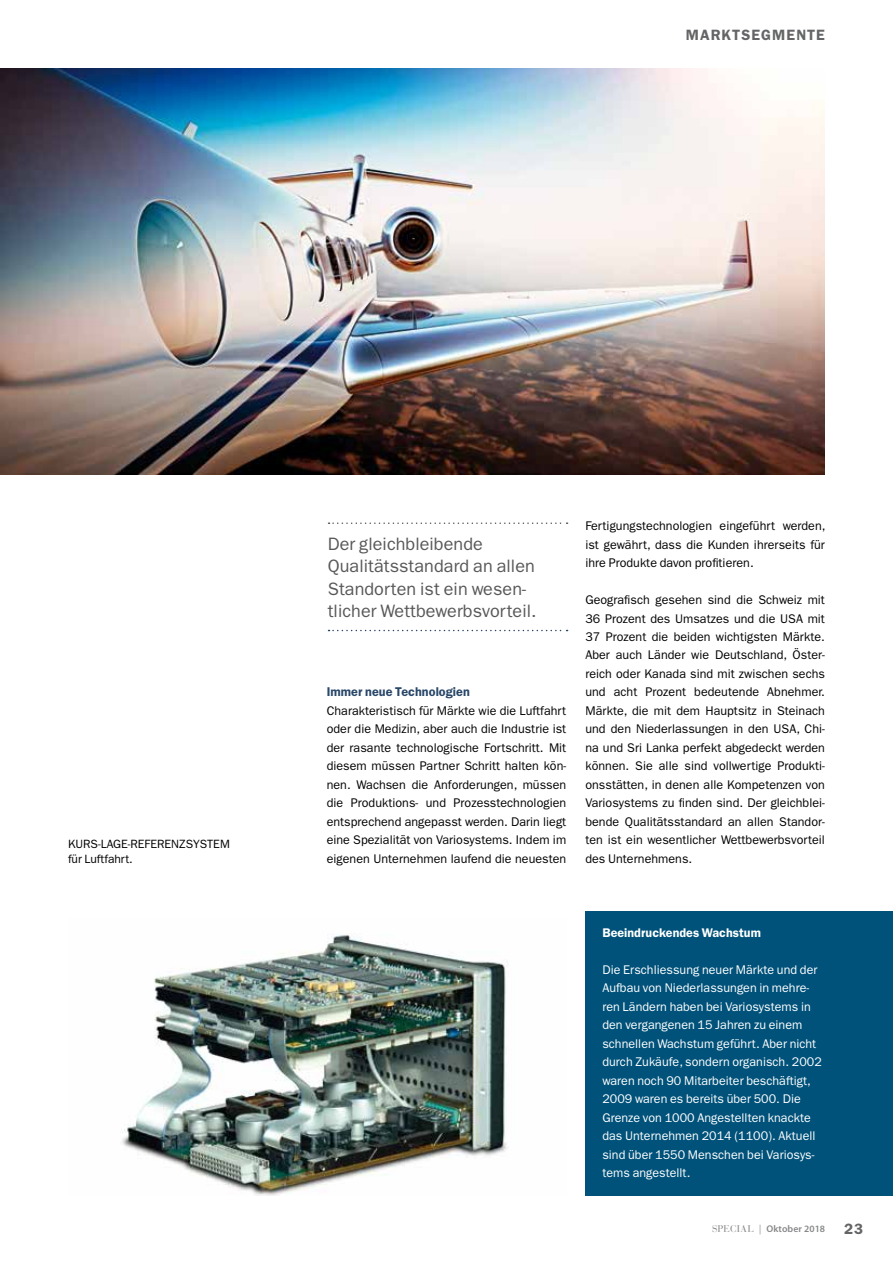
<style>
.page{position:relative;width:893px;height:1263px;background:#fff}
.page>*{position:absolute;margin:0;border:0;box-sizing:border-box;transform-origin:0 0}
.t1{font:18px/22.5px "Franklin Gothic LT";letter-spacing:.005em;color:#58585a}
.t2{font:600 15px "Franklin Gothic LT";letter-spacing:.07em;color:#646567}
.t3{font:600 12.75px "Franklin Gothic LT";letter-spacing:.005em;color:#294769}
.t4{font:12.6px/18.5px "Franklin Gothic LT";letter-spacing:.005em;color:#000;text-align:justify}
.t5{font:12.6px/18.5px "Franklin Gothic LT";letter-spacing:.005em;color:#fff}
.t6{font:600 12.6px "Franklin Gothic LT";letter-spacing:.005em;color:#fff}
.t7{font:12px/15px "Franklin Gothic LT";color:#000}
.t8{font:600 9.75px "Myriad Pro";letter-spacing:.01em;color:#87888a}
.s1{font-family:"Bauer Bodoni";font-weight:400}
</style>
<div class="page">
<div style="left:585px;top:911px;width:308px;height:284px;background:#00527a"></div>
<img style="left:0;top:68px;width:825px;height:407px">
<img style="left:122px;top:935px;width:387px;height:260px">
<svg style="left:329px;top:522px;width:239px;height:2px"></svg>
<svg style="left:329px;top:630px;width:239px;height:1px"></svg>
<p class="t2" style="left:686px;top:26px;width:141px">MARKTSEGMENTE</p>
<p class="t7" style="left:68px;top:836px;width:163px">KURS-LAGE-REFERENZSYSTEM für Luftfahrt.</p>
<h1 class="t1" style="left:328px;top:532px;width:210px">Der gleichbleibende<br>Qualitätsstandard an allen<br>Standorten ist ein wesen&shy;tlicher Wettbewerbsvorteil.</h1>
<p class="t3" style="left:327px;top:684px;width:145px">Immer neue Technologien</p>
<p class="t4" style="left:327px;top:701px;width:241px">Charakteristisch für Märkte wie die Luftfahrt oder die Medizin, aber auch die Industrie ist der rasante technologische Fortschritt. Mit diesem müssen Partner Schritt halten kön&shy;nen. Wachsen die Anforderungen, müssen die Produktions- und Prozesstechnologien entsprechend angepasst werden. Darin liegt eine Spezialität von Variosystems. Indem im eigenen Unternehmen laufend die neuesten</p>
<p class="t4" style="left:585px;top:517px;width:242px">Fertigungstechnologien eingeführt werden, ist gewährt, dass die Kunden ihrerseits für ihre Produkte davon profitieren.</p>
<p class="t4" style="left:585px;top:591px;width:241px">Geografisch gesehen sind die Schweiz mit 36 Prozent des Umsatzes und die USA mit 37 Prozent die beiden wichtigsten Märkte.<br>Aber auch Länder wie Deutschland, Öster&shy;reich oder Kanada sind mit zwischen sechs und acht Prozent bedeutende Abnehmer.<br>Märkte, die mit dem Hauptsitz in Steinach und den Niederlassungen in den USA, Chi&shy;na und Sri Lanka perfekt abgedeckt werden können. Sie alle sind vollwertige Produkti&shy;onsstätten, in denen alle Kompetenzen von Variosystems zu finden sind. Der gleichblei&shy;bende Qualitätsstandard an allen Standor&shy;ten ist ein wesentlicher Wettbewerbsvorteil des Unternehmens.</p>
<p class="t6" style="left:602px;top:925px;width:160px">Beeindruckendes Wachstum</p>
<p class="t5" style="left:602px;top:960px;width:221px">Die Erschliessung neuer Märkte und der Aufbau von Niederlassungen in mehre&shy;ren Ländern haben bei Variosystems in den vergangenen 15 Jahren zu einem schnellen Wachstum geführt. Aber nicht durch Zukäufe, sondern organisch. 2002 waren noch 90 Mitarbeiter beschäftigt, 2009 waren es bereits über 500. Die Grenze von 1000 Angestellten knackte das Unternehmen 2014 (1100). Aktuell sind über 1550 Menschen bei Variosys&shy;tems angestellt.</p>
<p class="t8" style="left:712px;top:1223px;width:114px"><span class="s1">SPECIAL |</span> Oktober 2018</p>
<p class="t2" style="left:844px;top:1220px;width:21px">23</p>
</div>
